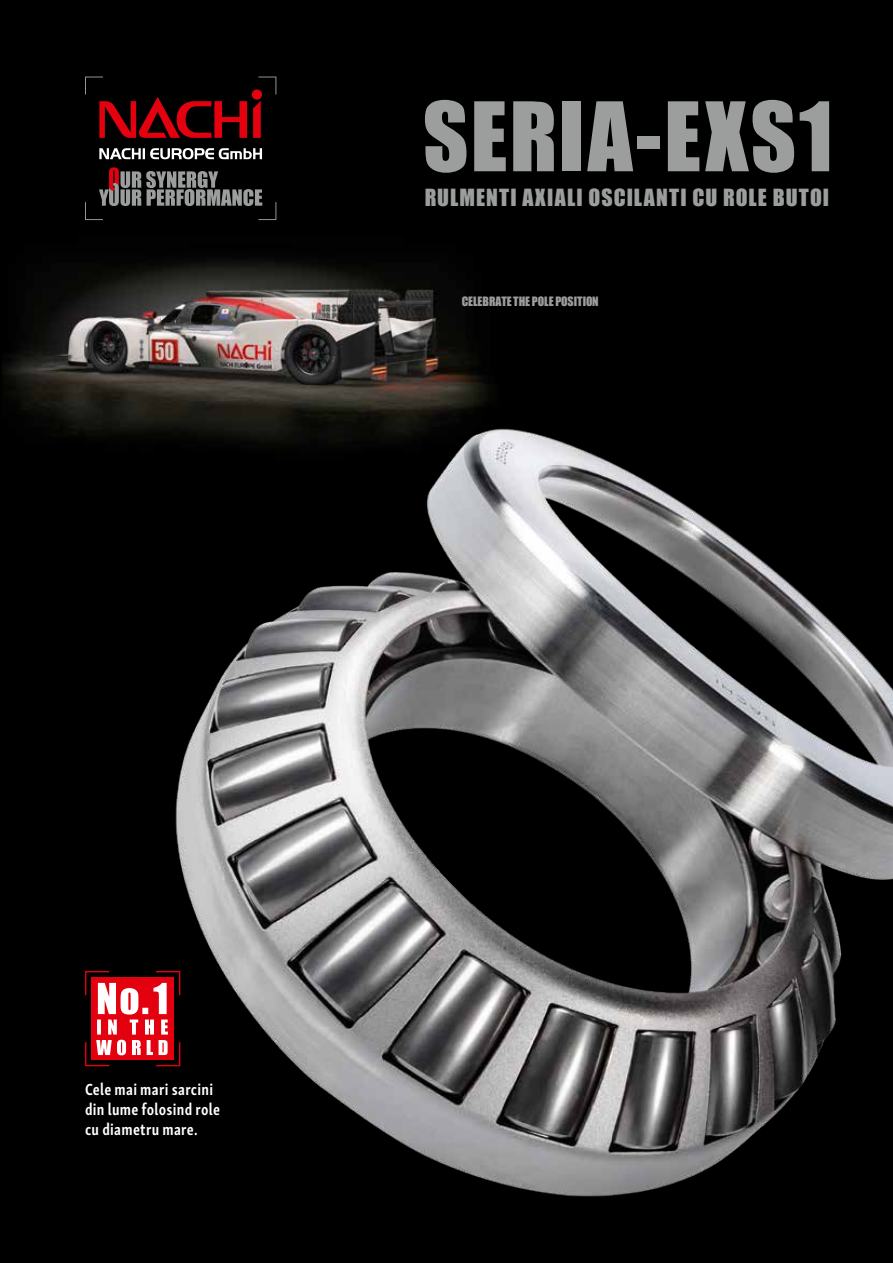
<style>
.page{position:relative;width:893px;height:1263px;background:#000}
.page>*{position:absolute;margin:0;border:0;box-sizing:border-box;transform-origin:0 0}
.t1{font:88.5px "Impact";letter-spacing:.03em;color:#9c9d9d}
.t2{font:21.75px "Impact";letter-spacing:.055em;color:#9c9d9d}
.t3{font:700 16.5px/19.8px "Skolar Sans PE Cp";letter-spacing:.02em;color:#fff}
.t4{font:11.85px "Impact";color:#9c9d9d}
</style>
<div class="page">
<img style="left:3px;top:202px;width:485px;height:233px">
<svg style="left:85px;top:971px;width:84px;height:96px"></svg>
<img style="left:169px;top:422px;width:724px;height:775px">
<svg style="left:99px;top:148px;width:163px;height:11px"></svg>
<svg style="left:85px;top:167px;width:191px;height:53px"></svg>
<svg style="left:85px;top:77px;width:191px;height:61px"></svg>
<h1 class="t1" style="left:423px;top:68px;width:412px">SERIA-EXS1</h1>
<h2 class="t2" style="left:425px;top:180px;width:406px">RULMENTI AXIALI OSCILANTI CU ROLE BUTOI</h2>
<p class="t4" style="left:462px;top:292px;width:139px">CELEBRATE THE POLE POSITION</p>
<p class="t3" style="left:85px;top:1078px;width:136px">Cele mai mari sarcini din lume folosind role cu diametru mare.</p>
</div>
